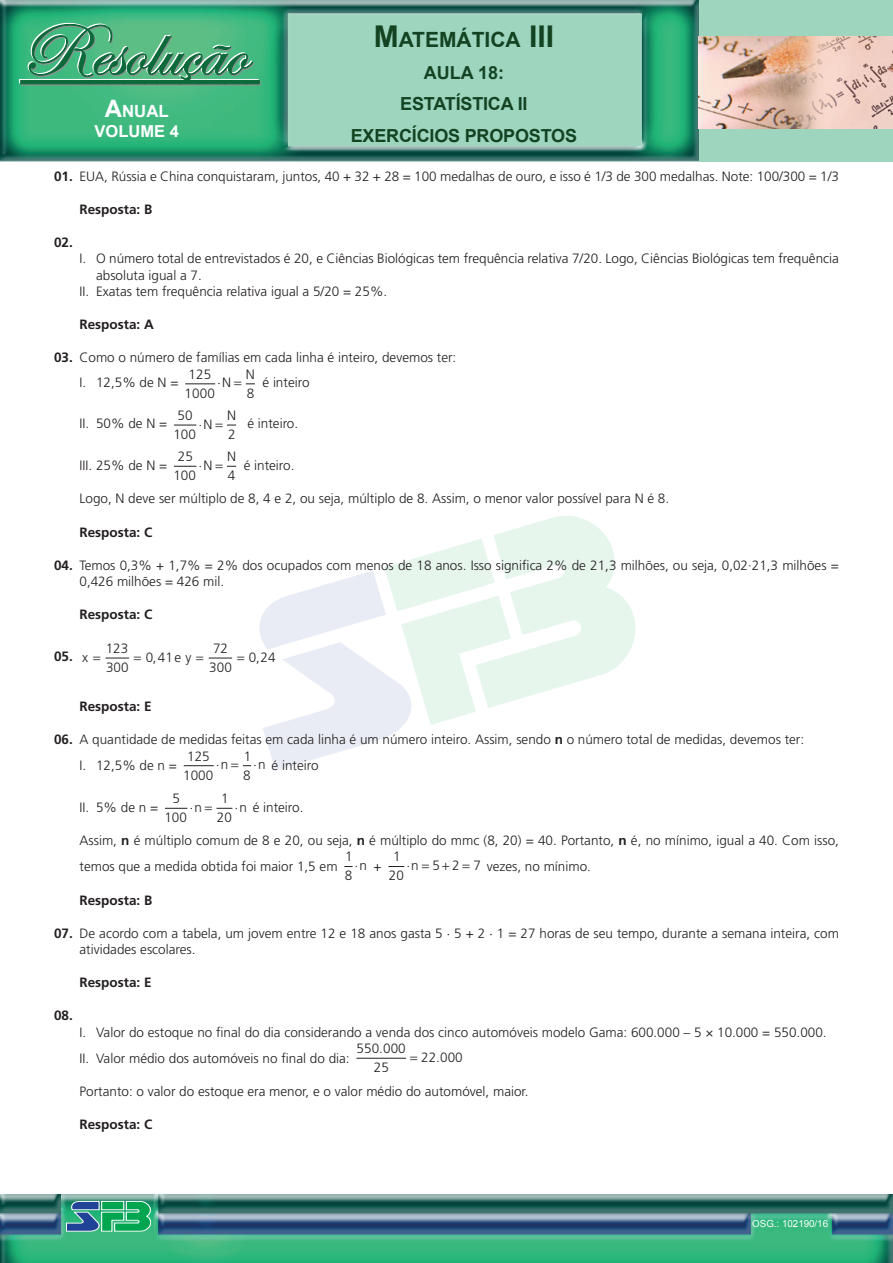
<style>
.page{position:relative;width:893px;height:1263px;background:#fff}
.page>*{position:absolute;margin:0;border:0;box-sizing:border-box;transform-origin:0 0}
.t1{font:700 21px "Arial";color:#144322}
.t2{font:700 18px/31.8px "Arial";letter-spacing:-.01em;color:#144322}
.t3{font:700 16.8px "Arial";color:#fff}
.t4{font:700 16.5px "Arial";color:#fff}
.Exercício_chamada{font:300 13.5px/19px "Frutiger";color:#231f20}
.Exercício_resposta{font:300 13.5px/16.2px "Frutiger";color:#231f20}
.Exercício_chamada-2{font:700 13.5px "Frutiger";color:#231f20}
.t5{font:9.75px "Arial";color:#fff}
.s1{font-size:24px}
.s2{font-style:inherit}
.s3{font-size:30px}
.s4{font-weight:700}
</style>
<div class="page">
<div style="left:0;top:0;width:893px;height:162px;background:#9ed5bf"></div>
<img style="left:0;top:0;width:698px;height:162px">
<img style="left:698px;top:37px;width:195px;height:91px">
<div style="left:19px;top:79px;width:70px;height:4px;border:1px solid #fff"></div>
<svg style="left:20px;top:23px;width:240px;height:62px"></svg>
<div style="left:224px;top:80px;width:22px;height:4px;border:1px solid #0b693a"></div>
<div style="left:246px;top:80px;width:14px;height:4px;border:1px solid #0b693a"></div>
<img style="left:0;top:1195px;width:893px;height:68px">
<svg style="left:66px;top:1201px;width:85px;height:30px"></svg>
<hr style="left:185px;top:383px;width:30px;height:1px;background:#231f20">
<svg style="left:174px;top:425px;width:22px;height:1px"></svg>
<svg style="left:174px;top:466px;width:22px;height:1px"></svg>
<hr style="left:184px;top:765px;width:30px;height:1px;background:#231f20">
<svg style="left:165px;top:808px;width:22px;height:1px"></svg>
<svg style="left:388px;top:866px;width:16px;height:1px"></svg>
<hr style="left:356px;top:1058px;width:50px;height:1px;background:#231f20">
<svg style="left:245px;top:383px;width:10px;height:2px"></svg>
<svg style="left:227px;top:424px;width:9px;height:2px"></svg>
<svg style="left:227px;top:465px;width:9px;height:2px"></svg>
<svg style="left:106px;top:657px;width:23px;height:2px"></svg>
<svg style="left:209px;top:516px;width:426px;height:255px"></svg>
<svg style="left:216px;top:807px;width:16px;height:2px"></svg>
<p class="t3" style="left:105px;top:100px;width:64px"><span class="s1">A</span>NUAL</p>
<p class="t4" style="left:95px;top:120px;width:86px">VOLUME <span class="s2">4</span></p>
<h1 class="t1" style="left:374px;top:25px;width:164px"><span class="s3">M</span>ATEMÁTICA <span class="s3">III</span></h1>
<h2 class="t2" style="left:400px;top:57px;width:105px;text-indent:23px">AULA 18:<br>ESTATÍSTICA</h2>
<h2 class="t2" style="left:351px;top:89px;width:228px;text-indent:167px">II<br>EXERCÍCI OS PROPOSTOS</h2>
<p class="Exercício_chamada" style="left:54px;top:166px;width:787px"><span class="s4">01.</span> EUA, Rússia e China conquistaram, juntos, 40 + 32 + 28 = 100 medalhas de ouro, e isso é 1/3 de 300 medalhas. Note: 100/300 = 1/3</p>
<p class="Exercício_chamada-2" style="left:80px;top:201px;width:74px">Resposta: B</p>
<p class="Exercício_chamada-2" style="left:54px;top:234px;width:20px">02.</p>
<p class="Exercício_resposta" style="left:96px;top:251px;width:744px;text-indent:-17px">I. O número total de entrevistados é 20, e Ciências Biológicas tem frequência relativa 7/20. Logo, Ciências Biológicas tem frequência absoluta igual a 7.</p>
<p class="Exercício_resposta" style="left:80px;top:283px;width:309px">II. Exatas tem frequência relativa igual a 5/20 = 25%.</p>
<p class="Exercício_chamada-2" style="left:80px;top:316px;width:76px">Resposta: A</p>
<p class="Exercício_chamada" style="left:54px;top:348px;width:404px"><span class="s4">03.</span> Como o número de famílias em cada linha é inteiro, devemos ter:</p>
<p class="Exercício_resposta" style="left:80px;top:374px;width:100px">I. 12,5% de N =</p>
<p class="Exercício_chamada" style="left:185px;top:364px;width:32px">125<br>1000</p>
<p class="Exercício_chamada" style="left:246px;top:364px;width:11px">N</p>
<p class="Exercício_resposta" style="left:262px;top:374px;width:49px">é inteiro</p>
<p class="Exercício_chamada" style="left:218px;top:373px;width:15px">⋅N</p>
<p class="Exercício_chamada" style="left:247px;top:384px;width:9px">8</p>
<p class="Exercício_resposta" style="left:80px;top:416px;width:89px">II. 50% de N =</p>
<p class="Exercício_chamada" style="left:173px;top:406px;width:24px;text-align:center">50<br>100</p>
<p class="Exercício_chamada" style="left:199px;top:414px;width:15px">⋅N</p>
<p class="Exercício_chamada" style="left:227px;top:406px;width:11px">N</p>
<p class="Exercício_chamada" style="left:228px;top:425px;width:9px">2</p>
<p class="Exercício_resposta" style="left:247px;top:416px;width:52px">é inteiro.</p>
<p class="Exercício_resposta" style="left:80px;top:457px;width:89px">III. 25% de N =</p>
<p class="Exercício_chamada" style="left:173px;top:447px;width:24px;text-align:center">25<br>100</p>
<p class="Exercício_chamada" style="left:227px;top:447px;width:11px">N</p>
<p class="Exercício_resposta" style="left:244px;top:457px;width:52px">é inteiro.</p>
<p class="Exercício_chamada" style="left:80px;top:489px;width:591px">Logo, N deve ser múltiplo de 8, 4 e 2, ou seja, múltiplo de 8. Assim, o menor valor possível para N é 8.</p>
<p class="Exercício_chamada-2" style="left:80px;top:524px;width:74px">Resposta: C</p>
<p class="Exercício_chamada" style="left:80px;top:557px;width:761px;line-height:16.2px;text-indent:-26px"><span class="s4">04.</span> Temos 0,3% + 1,7% = 2% dos ocupados com menos de 18 anos. Isso significa 2% de 21,3 milhões, ou seja, 0,02∙21,3 milhões =<br>0,426 milhões = 426 mil.</p>
<p class="Exercício_chamada-2" style="left:80px;top:607px;width:74px">Resposta: C</p>
<p class="Exercício_chamada-2" style="left:54px;top:649px;width:20px">05.</p>
<p class="Exercício_chamada" style="left:82px;top:647px;width:7px">x</p>
<p class="Exercício_chamada" style="left:146px;top:647px;width:47px">0 41e y</p>
<p class="Exercício_chamada" style="left:199px;top:456px;width:15px">⋅N</p>
<p class="Exercício_chamada" style="left:228px;top:466px;width:9px">4</p>
<p class="Exercício_chamada" style="left:106px;top:639px;width:25px">123<br>300</p>
<p class="Exercício_chamada" style="left:209px;top:639px;width:24px">72<br>300</p>
<p class="Exercício_chamada" style="left:153px;top:647px;width:5px">,</p>
<p class="Exercício_chamada" style="left:249px;top:647px;width:28px">,0 24</p>
<p class="Exercício_chamada-2" style="left:80px;top:698px;width:74px">Resposta: E</p>
<p class="Exercício_chamada" style="left:54px;top:730px;width:752px"><span class="s4">06.</span> A quantidade de medidas feitas em cada linha é um número inteiro. Assim, sendo <span class="s4">n</span> o número total de medidas, devemos ter:</p>
<p class="Exercício_resposta" style="left:80px;top:758px;width:99px">I. 12,5% de n =</p>
<p class="Exercício_chamada" style="left:183px;top:746px;width:32px">125<br>1000</p>
<p class="Exercício_chamada" style="left:243px;top:746px;width:10px">1<br>8</p>
<p class="Exercício_chamada" style="left:216px;top:755px;width:14px">⋅n</p>
<p class="Exercício_chamada" style="left:253px;top:756px;width:66px">n⋅ é inteiro</p>
<p class="Exercício_resposta" style="left:80px;top:799px;width:80px">II. 5% de n =</p>
<p class="Exercício_chamada" style="left:164px;top:789px;width:24px;text-align:center">5<br>100</p>
<p class="Exercício_chamada" style="left:217px;top:789px;width:17px;text-align:center">1<br>20</p>
<p class="Exercício_chamada" style="left:190px;top:798px;width:14px">⋅n</p>
<p class="Exercício_chamada" style="left:235px;top:797px;width:70px">n⋅ é inteiro.</p>
<p class="Exercício_chamada" style="left:80px;top:827px;width:761px;line-height:26.4px">Assim, <span class="s4">n</span> é múltiplo comum de 8 e 20, ou seja, <span class="s4">n</span> é múltiplo do mmc (8, 20) = 40. Portanto, <span class="s4">n</span> é, no mínimo, igual a 40. Com isso, temos que a medida obtida foi maior 1,5 em</p>
<p class="Exercício_chamada" style="left:345px;top:847px;width:10px">1<br>8</p>
<p class="Exercício_chamada" style="left:355px;top:856px;width:14px">⋅n</p>
<p class="Exercício_chamada" style="left:374px;top:857px;width:10px">+</p>
<p class="Exercício_chamada" style="left:389px;top:847px;width:17px;text-align:center">1<br>20</p>
<p class="Exercício_chamada" style="left:407px;top:857px;width:186px">⋅n 5 2 7 vezes, no mínimo.</p>
<p class="Exercício_chamada-2" style="left:80px;top:892px;width:74px">Resposta: B</p>
<p class="Exercício_chamada" style="left:80px;top:925px;width:761px;line-height:16.2px;text-indent:-26px"><span class="s4">07.</span> De acordo com a tabela, um jovem entre 12 e 18 anos gasta 5 ⋅ 5 + 2 ⋅ 1 = 27 horas de seu tempo, durante a semana inteira, com atividades escolares.</p>
<p class="Exercício_chamada-2" style="left:80px;top:974px;width:74px">Resposta: E</p>
<p class="Exercício_chamada-2" style="left:54px;top:1008px;width:20px">08.</p>
<p class="Exercício_resposta" style="left:80px;top:1024px;width:749px">I. Valor do estoque no final do dia considerando a venda dos cinco automóveis modelo Gama: 600.000 – 5 × 10.000 = 550.000.</p>
<p class="Exercício_resposta" style="left:80px;top:1050px;width:272px">II. Valor médio dos automóveis no final do dia:</p>
<p class="Exercício_chamada" style="left:356px;top:1039px;width:51px;text-align:center">550 000<br>25</p>
<p class="Exercício_chamada" style="left:421px;top:1047px;width:43px">22 000</p>
<p class="Exercício_chamada" style="left:379px;top:1039px;width:5px">.</p>
<p class="Exercício_chamada" style="left:436px;top:1047px;width:5px">.</p>
<p class="Exercício_chamada" style="left:80px;top:1082px;width:451px">Portanto: o valor do estoque era menor, e o valor médio do automóvel, maior.</p>
<p class="Exercício_chamada-2" style="left:80px;top:1117px;width:74px">Resposta: C</p>
<p class="t5" style="left:752px;top:1217px;width:77px">OSG.: 102190/16</p>
</div>
